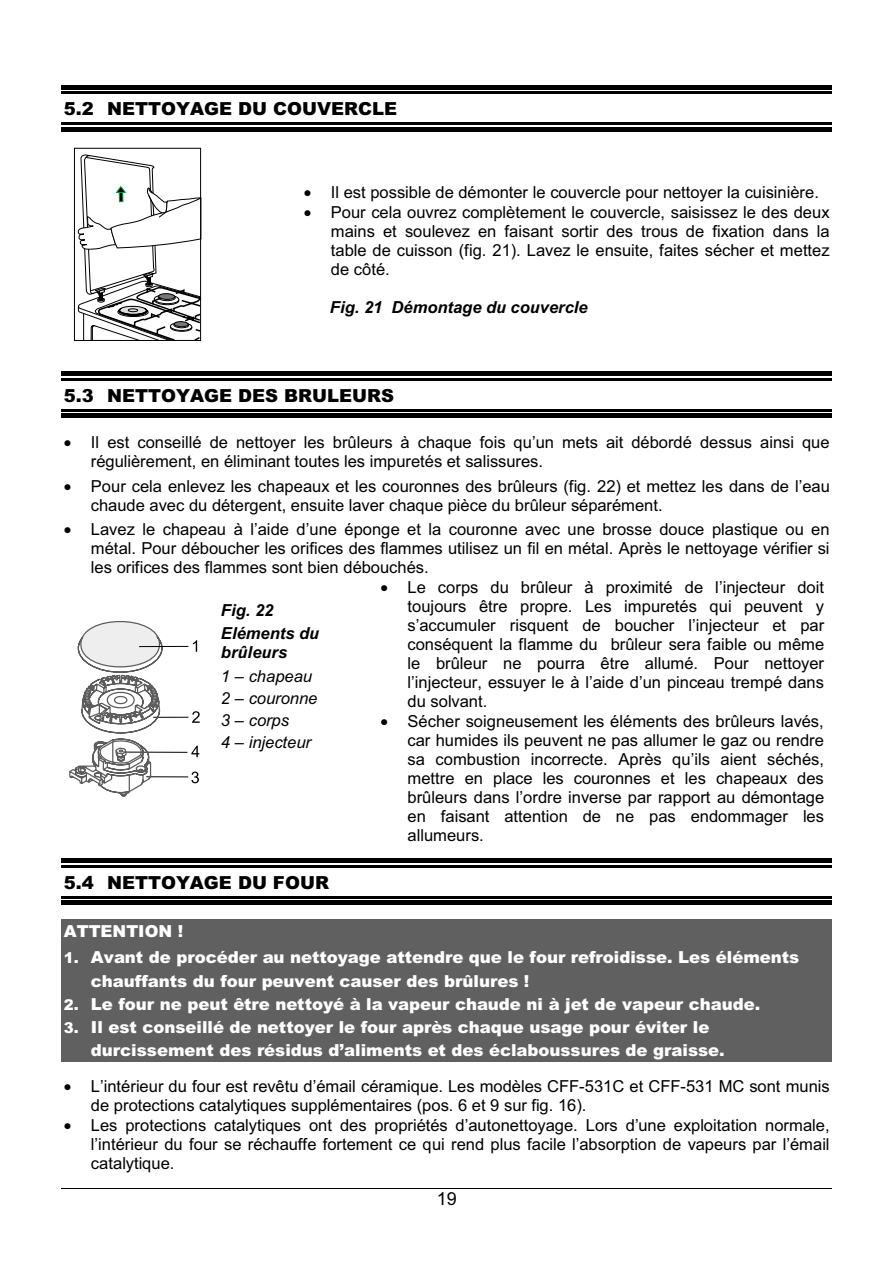
<style>
.page{position:relative;width:893px;height:1263px;background:#fff}
.page>*{position:absolute;margin:0;border:0;box-sizing:border-box;transform-origin:0 0}
.t1{font:900 18px "Arial";color:#000}
.t2{font:18px "Arial";color:#000}
.t3{font:16.5px/18.9px "Arial";color:#000;text-align:justify}
.t4{font:900 16.5px/23.2px "Arial";letter-spacing:-.005em;color:#fff}
.t5{font:italic 700 16.5px/23.4px "Arial";color:#000}
.t6{font:italic 16.5px/21.9px "Arial";color:#000}
.s1{font-size:15px}
</style>
<div class="page">
<hr style="left:62px;top:1189px;width:770px;height:1px;background:#000">
<hr style="left:62px;top:85px;width:769px;height:4px;background:#000">
<hr style="left:62px;top:92px;width:769px;height:2px;background:#000">
<hr style="left:62px;top:127px;width:769px;height:4px;background:#000">
<hr style="left:62px;top:123px;width:769px;height:2px;background:#000">
<hr style="left:62px;top:372px;width:769px;height:4px;background:#000">
<hr style="left:62px;top:378px;width:769px;height:3px;background:#000">
<hr style="left:62px;top:414px;width:769px;height:4px;background:#000">
<hr style="left:62px;top:409px;width:769px;height:2px;background:#000">
<hr style="left:153px;top:717px;width:35px;height:1px;background:#000">
<svg style="left:191px;top:772px;width:8px;height:11px"></svg>
<hr style="left:123px;top:752px;width:64px;height:1px;background:#000">
<svg style="left:192px;top:711px;width:8px;height:12px"></svg>
<hr style="left:146px;top:776px;width:42px;height:1px;background:#000">
<svg style="left:191px;top:746px;width:8px;height:11px"></svg>
<svg style="left:69px;top:621px;width:94px;height:176px"></svg>
<hr style="left:139px;top:646px;width:49px;height:1px;background:#000">
<svg style="left:193px;top:640px;width:4px;height:12px"></svg>
<hr style="left:62px;top:859px;width:769px;height:4px;background:#000">
<hr style="left:62px;top:865px;width:769px;height:2px;background:#000">
<hr style="left:62px;top:901px;width:769px;height:4px;background:#000">
<hr style="left:62px;top:896px;width:769px;height:2px;background:#000">
<div style="left:62px;top:919px;width:769px;height:26px;background:#606060"></div>
<div style="left:62px;top:945px;width:769px;height:23px;background:#606060"></div>
<div style="left:62px;top:968px;width:769px;height:24px;background:#606060"></div>
<div style="left:62px;top:992px;width:769px;height:23px;background:#606060"></div>
<div style="left:62px;top:1015px;width:769px;height:23px;background:#606060"></div>
<div style="left:62px;top:1038px;width:769px;height:23px;background:#606060"></div>
<div style="left:74px;top:148px;width:127px;height:193px;border:1px solid #000"></div>
<svg style="left:77px;top:155px;width:125px;height:186px"></svg>
<p class="t1" style="left:64px;top:103px;width:335px">5.2 NETTOYAGE DU COUVERCLE</p>
<p class="t3" style="left:304px;top:184px;width:516px">• Il est possible de démonter le couvercle pour nettoyer la cuisinière.</p>
<p class="t3" style="left:331px;top:204px;width:500px;text-indent:-27px">• Pour cela ouvrez complètement le couvercle, saisissez le des deux mains et soulevez en faisant sortir des trous de fixation dans la table de cuisson (fig. 21). Lavez le ensuite, faites sécher et mettez de côté.</p>
<p class="t5" style="left:330px;top:297px;width:259px">Fig. 21 Démontage du couvercle</p>
<p class="t1" style="left:64px;top:389px;width:332px">5.3 NETTOYAGE DES BRULEURS</p>
<p class="t3" style="left:91px;top:435px;width:740px;text-indent:-27px">• Il est conseillé de nettoyer les brûleurs à chaque fois qu’un mets ait débordé dessus ainsi que régulièrement, en éliminant toutes les impuretés et salissures.</p>
<p class="t3" style="left:91px;top:478px;width:740px;text-indent:-27px">• Pour cela enlevez les chapeaux et les couronnes des brûleurs (fig. 22) et mettez les dans de l’eau chaude avec du détergent, ensuite laver chaque pièce du brûleur séparément.</p>
<p class="t3" style="left:91px;top:522px;width:740px;text-indent:-27px">• Lavez le chapeau à l’aide d’une éponge et la couronne avec une brosse douce plastique ou en métal. Pour déboucher les orifices des flammes utilisez un fil en métal. Après le nettoyage vérifier si les orifices des flammes sont bien débouchés.</p>
<p class="t5" style="left:221px;top:600px;width:100px">Fig. 22<br>Eléments du</p>
<p class="t5" style="left:221px;top:642px;width:68px">brûleurs</p>
<p class="t6" style="left:221px;top:667px;width:98px">1 – chapeau<br>2 – couronne<br>3 – corps<br>4 – injecteur</p>
<p class="t3" style="left:407px;top:580px;width:418px;text-indent:-27px">• Le corps du brûleur à proximité de l’injecteur doit toujours être propre. Les impuretés qui peuvent y s’accumuler risquent de boucher l’injecteur et par conséquent la flamme du brûleur sera faible ou même le brûleur ne pourra être allumé. Pour nettoyer l’injecteur, essuyer le à l’aide d’un pinceau trempé dans du solvant.</p>
<p class="t3" style="left:407px;top:714px;width:418px;text-indent:-27px">• Sécher soigneusement les éléments des brûleurs lavés, car humides ils peuvent ne pas allumer le gaz ou rendre sa combustion incorrecte. Après qu’ils aient séchés, mettre en place les couronnes et les chapeaux des brûleurs dans l’ordre inverse par rapport au démontage en faisant attention de ne pas endommager les allumeurs.</p>
<p class="t1" style="left:64px;top:876px;width:267px">5.4 NETTOYAGE DU FOUR</p>
<p class="t4" style="left:64px;top:921px;width:121px">ATTENTION !</p>
<p class="t4" style="left:91px;top:948px;width:710px;text-indent:-27px"><span class="s1">1.</span> Avant de procéder au nettoyage attendre que le four refroidisse. Les éléments chauffants du four peuvent causer des brûlures !</p>
<p class="t4" style="left:64px;top:994px;width:698px"><span class="s1">2.</span> Le four ne peut être nettoyé à la vapeur chaude ni à jet de vapeur chaude.</p>
<p class="t4" style="left:91px;top:1017px;width:635px;text-indent:-27px"><span class="s1">3.</span> Il est conseillé de nettoyer le four après chaque usage pour éviter le durcissement des résidus d’aliments et des éclaboussures de graisse.</p>
<p class="t3" style="left:91px;top:1078px;width:740px;text-indent:-27px">• L’intérieur du four est revêtu d’émail céramique. Les modèles CFF-531C et CFF-531 MC sont munis de protections catalytiques supplémentaires (pos. 6 et 9 sur fig. 16).</p>
<p class="t3" style="left:91px;top:1117px;width:740px;text-indent:-27px">• Les protections catalytiques ont des propriétés d’autonettoyage. Lors d’une exploitation normale, l’intérieur du four se réchauffe fortement ce qui rend plus facile l’absorption de vapeurs par l’émail catalytique.</p>
<p class="t2" style="left:436px;top:1192px;width:22px">19</p>
</div>
